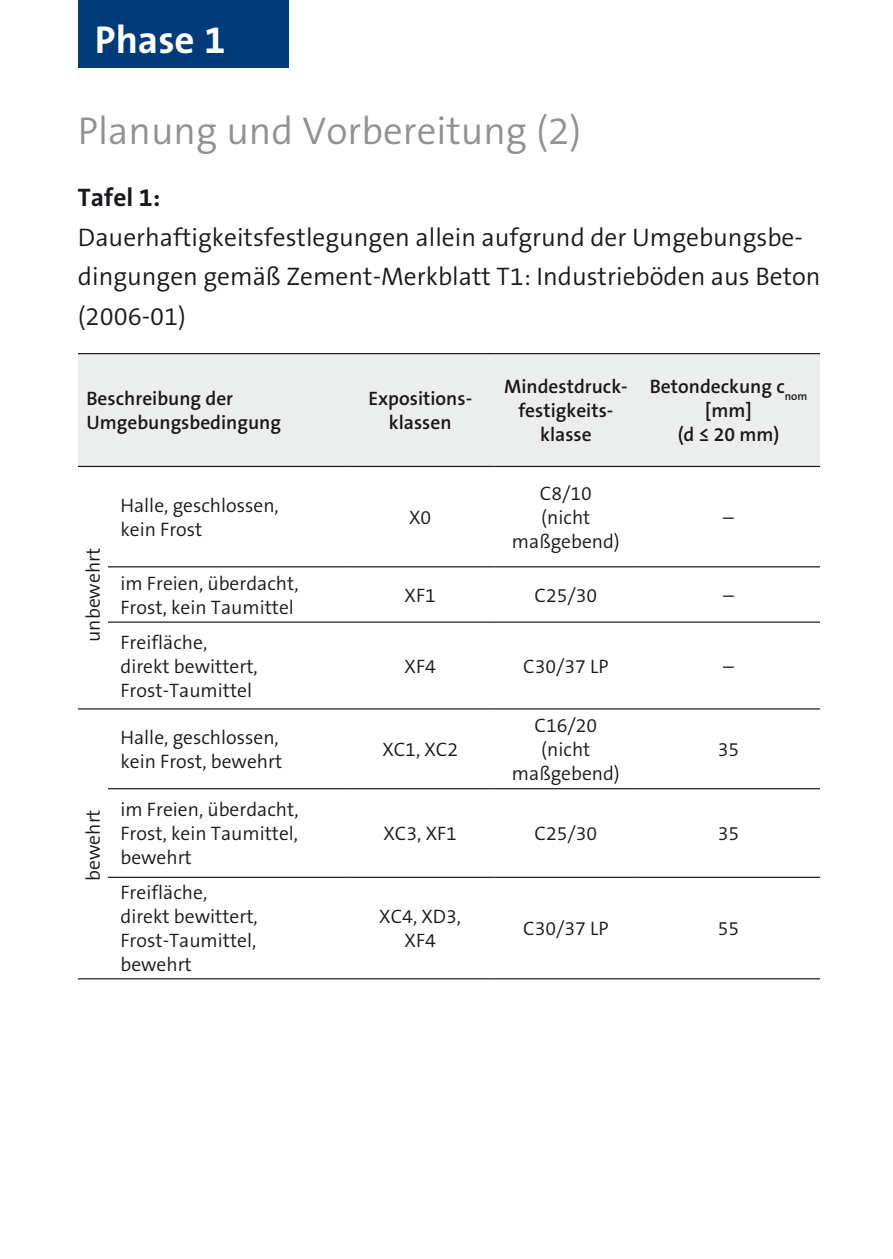
<style>
.page{position:relative;width:893px;height:1259px;background:#fff}
.page>*{position:absolute;margin:0;border:0;box-sizing:border-box;transform-origin:0 0}
._01_main_heading{font:300 39px "The Sans B4";color:#8f9193}
._01_main_heading-2{font:700 39px "The Sans B7";color:#fff}
.Lauftext_A6{font:300 25.5px/39.6px "The Sans B4";color:#1a171c}
.Lauftext_A6-2{font:700 25.5px "The Sans B7";color:#1a171c}
.Tabelle{font:300 19.5px "The Sans B4";color:#1a171c}
.Tabelle_Fett{font:600 19.5px/24px "The Sans B6";color:#1a171c;text-align:center}
.Lauftext_A6-3{font:300 19.5px "The Sans B4";color:#1a171c}
</style>
<div class="page">
<div style="left:78px;top:0;width:210px;height:68px;background:#003b79"></div>
<div style="left:78px;top:354px;width:742px;height:112px;background:#eceded"></div>
<svg style="left:78px;top:467px;width:742px;height:323px"></svg>
<hr style="left:78px;top:353px;width:268px;height:1px;background:#1a171c">
<hr style="left:346px;top:353px;width:149px;height:1px;background:#1a171c">
<hr style="left:495px;top:353px;width:142px;height:1px;background:#1a171c">
<hr style="left:637px;top:353px;width:183px;height:1px;background:#1a171c">
<hr style="left:78px;top:466px;width:268px;height:1px;background:#1a171c">
<hr style="left:346px;top:466px;width:149px;height:1px;background:#1a171c">
<hr style="left:495px;top:466px;width:142px;height:1px;background:#1a171c">
<hr style="left:637px;top:466px;width:183px;height:1px;background:#1a171c">
<hr style="left:78px;top:566px;width:268px;height:1px;background:#1a171c">
<hr style="left:346px;top:566px;width:149px;height:1px;background:#1a171c">
<hr style="left:495px;top:566px;width:142px;height:1px;background:#1a171c">
<hr style="left:637px;top:566px;width:183px;height:1px;background:#1a171c">
<hr style="left:78px;top:621px;width:268px;height:2px;background:#1a171c">
<hr style="left:346px;top:621px;width:149px;height:2px;background:#1a171c">
<hr style="left:495px;top:621px;width:142px;height:2px;background:#1a171c">
<hr style="left:637px;top:621px;width:183px;height:2px;background:#1a171c">
<hr style="left:78px;top:708px;width:268px;height:1px;background:#1a171c">
<hr style="left:346px;top:708px;width:149px;height:1px;background:#1a171c">
<hr style="left:495px;top:708px;width:142px;height:1px;background:#1a171c">
<hr style="left:637px;top:708px;width:183px;height:1px;background:#1a171c">
<hr style="left:78px;top:788px;width:268px;height:1px;background:#1a171c">
<hr style="left:346px;top:788px;width:149px;height:1px;background:#1a171c">
<hr style="left:495px;top:788px;width:142px;height:1px;background:#1a171c">
<hr style="left:637px;top:788px;width:183px;height:1px;background:#1a171c">
<hr style="left:78px;top:876px;width:268px;height:2px;background:#1a171c">
<hr style="left:346px;top:876px;width:149px;height:2px;background:#1a171c">
<hr style="left:495px;top:876px;width:142px;height:2px;background:#1a171c">
<hr style="left:637px;top:876px;width:183px;height:2px;background:#1a171c">
<hr style="left:78px;top:978px;width:268px;height:1px;background:#1a171c">
<hr style="left:346px;top:978px;width:149px;height:1px;background:#1a171c">
<hr style="left:495px;top:978px;width:142px;height:1px;background:#1a171c">
<hr style="left:637px;top:978px;width:183px;height:1px;background:#1a171c">
<div style="left:77px;top:494px;width:31px;height:202px;background:#fff"></div>
<div style="left:77px;top:717px;width:31px;height:255px;background:#fff"></div>
<p class="_01_main_heading-2" style="left:95px;top:19px;width:132px">Phase 1</p>
<p class="_01_main_heading" style="left:78px;top:110px;width:505px">Planung und Vorbereitung (2)</p>
<p class="Lauftext_A6-2" style="left:78px;top:184px;width:84px">Tafel 1:</p>
<p class="Lauftext_A6" style="left:78px;top:218px;width:744px">Dauerhaftigkeitsfestlegungen allein aufgrund der Umgebungsbe&shy;dingungen gemäß Zement-Merkblatt T1: Industrieböden aus Beton (2006-01)</p>
<p class="Tabelle_Fett" style="left:86px;top:387px;width:148px">Beschreibung der</p>
<p class="Tabelle_Fett" style="left:86px;top:411px;width:196px">Umgebungsbedingung</p>
<p class="Lauftext_A6-3" style="left:83px;top:642px;width:95px;rotate:-90deg">unbewehrt</p>
<p class="Lauftext_A6-3" style="left:83px;top:880px;width:73px;rotate:-90deg">bewehrt</p>
<p class="Tabelle" style="left:120px;top:495px;width:160px">Halle, geschlossen,</p>
<p class="Tabelle" style="left:120px;top:519px;width:83px">kein Frost</p>
<p class="Tabelle" style="left:120px;top:572px;width:180px">im Freien, überdacht,</p>
<p class="Tabelle" style="left:120px;top:596px;width:175px">Frost, kein Taumittel</p>
<p class="Tabelle" style="left:120px;top:631px;width:88px">Freifläche,</p>
<p class="Tabelle" style="left:120px;top:655px;width:139px">direkt bewittert,</p>
<p class="Tabelle" style="left:120px;top:679px;width:133px">Frost-Taumittel</p>
<p class="Tabelle" style="left:120px;top:727px;width:160px">Halle, geschlossen,</p>
<p class="Tabelle" style="left:120px;top:751px;width:163px">kein Frost, bewehrt</p>
<p class="Tabelle" style="left:120px;top:799px;width:180px">im Freien, überdacht,</p>
<p class="Tabelle" style="left:120px;top:823px;width:179px">Frost, kein Taumittel,</p>
<p class="Tabelle" style="left:120px;top:847px;width:73px">bewehrt</p>
<p class="Tabelle" style="left:120px;top:882px;width:88px">Freifläche,</p>
<p class="Tabelle" style="left:120px;top:906px;width:139px">direkt bewittert,</p>
<p class="Tabelle" style="left:120px;top:930px;width:137px">Frost-Taumittel,</p>
<p class="Tabelle" style="left:120px;top:954px;width:73px">bewehrt</p>
<p class="Tabelle_Fett" style="left:368px;top:387px;width:105px">Expositions&shy;klassen</p>
<p class="Tabelle" style="left:409px;top:507px;width:24px">X0</p>
<p class="Tabelle_Fett" style="left:504px;top:375px;width:125px">Mindestdruck&shy;festigkeits&shy;klasse</p>
<p class="Tabelle_Fett" style="left:650px;top:375px;width:159px">Betondeckung c<sub>nom</sub></p>
<p class="Tabelle_Fett" style="left:705px;top:399px;width:48px">[mm]</p>
<p class="Tabelle_Fett" style="left:678px;top:423px;width:103px">(d ≤ 20 mm)</p>
<p class="Tabelle" style="left:540px;top:483px;width:54px">C8/10</p>
<p class="Tabelle" style="left:541px;top:507px;width:51px">(nicht</p>
<p class="Tabelle" style="left:512px;top:531px;width:109px">maßgebend)</p>
<p class="Tabelle" style="left:723px;top:507px;width:12px">–</p>
<p class="Tabelle" style="left:405px;top:584px;width:33px">XF1</p>
<p class="Tabelle" style="left:534px;top:584px;width:64px">C25/30</p>
<p class="Tabelle" style="left:723px;top:584px;width:12px">–</p>
<p class="Tabelle" style="left:405px;top:655px;width:33px">XF4</p>
<p class="Tabelle" style="left:523px;top:655px;width:87px">C30/37 LP</p>
<p class="Tabelle" style="left:723px;top:655px;width:12px">–</p>
<p class="Tabelle" style="left:382px;top:739px;width:77px">XC1, XC2</p>
<p class="Tabelle" style="left:534px;top:715px;width:64px">C16/20</p>
<p class="Tabelle" style="left:541px;top:739px;width:51px">(nicht</p>
<p class="Tabelle" style="left:512px;top:763px;width:109px">maßgebend)</p>
<p class="Tabelle" style="left:718px;top:739px;width:23px">35</p>
<p class="Tabelle" style="left:383px;top:823px;width:75px">XC3, XF1</p>
<p class="Tabelle" style="left:534px;top:823px;width:64px">C25/30</p>
<p class="Tabelle" style="left:718px;top:823px;width:23px">35</p>
<p class="Tabelle" style="left:379px;top:906px;width:83px">XC4, XD3,</p>
<p class="Tabelle" style="left:405px;top:930px;width:33px">XF4</p>
<p class="Tabelle" style="left:523px;top:918px;width:87px">C30/37 LP</p>
<p class="Tabelle" style="left:718px;top:918px;width:23px">55</p>
</div>
